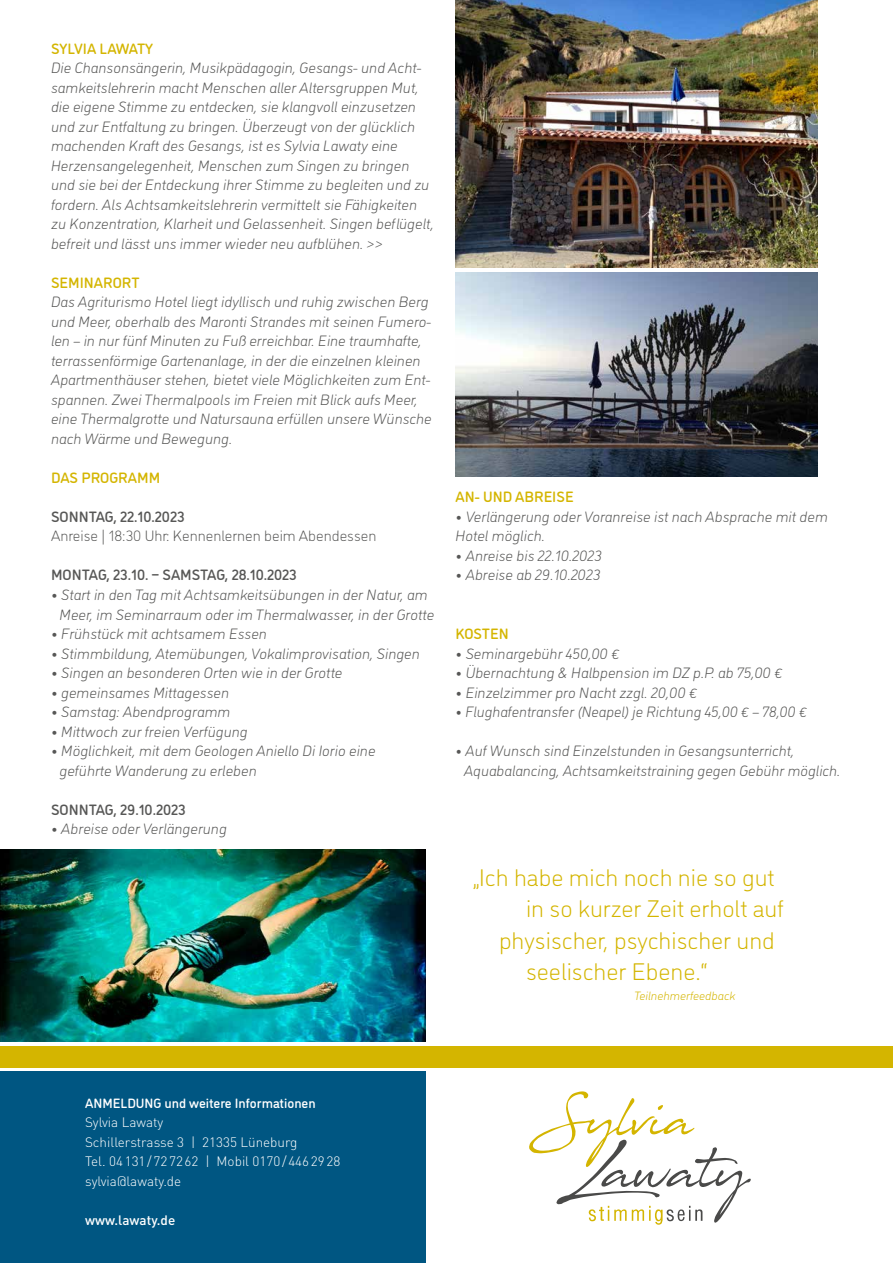
<style>
.page{position:relative;width:893px;height:1263px;background:#fff}
.page>*{position:absolute;margin:0;border:0;box-sizing:border-box;transform-origin:0 0}
.t1{font:300 24px "DI Nosaur";color:#d4b500}
.t2{font:italic 300 15px/19.5px "DI Nosaur";color:#575756}
.t3{font:500 15px "DI Nosaur";color:#575756}
.t4{font:500 15px "DI Nosaur";color:#d4b500}
.t5{font:300 15px "DI Nosaur";color:#575756}
.t6{font:300 13.5px/19.5px "DIN";color:#fff}
.t7{font:500 13.5px "DI Nosaur";color:#fff}
.t8{font:500 13.5px "DIN";color:#fff}
.t9{font:italic 300 12px "DI Nosaur";color:#d4b500}
.s1{font-weight:500;font-style:normal}
</style>
<div class="page">
<img style="left:456px;top:272px;width:361px;height:204px">
<div style="left:0;top:1046px;width:893px;height:21px;background:#d4b500"></div>
<div style="left:0;top:1071px;width:425px;height:192px;background:#005682"></div>
<svg style="left:529px;top:1091px;width:222px;height:134px"></svg>
<img style="left:456px;top:0;width:361px;height:268px">
<img style="left:0;top:849px;width:425px;height:193px">
<p class="t4" style="left:51px;top:38px;width:104px">SYLVIA LAWATY</p>
<p class="t2" style="left:51px;top:57px;width:384px">Die Chansonsängerin, Musikpädagogin, Gesangs- und Acht&shy;samkeitslehrerin macht Menschen aller Altersgruppen Mut, die eigene Stimme zu entdecken, sie klangvoll einzusetzen und zur Entfaltung zu bringen. Überzeugt von der glücklich machenden Kraft des Gesangs, ist es Sylvia Lawaty eine Herzensangelegenheit, Menschen zum Singen zu bringen und sie bei der Entdeckung ihrer Stimme zu begleiten und zu fordern. Als Achtsamkeitslehrerin vermittelt sie Fähigkeiten zu Konzentration, Klarheit und Gelassenheit. Singen beflügelt, befreit und lässt uns immer wieder neu aufblühen. &gt;&gt;</p>
<p class="t4" style="left:51px;top:272px;width:90px">SEMINARORT</p>
<p class="t2" style="left:51px;top:291px;width:382px">Das Agriturismo Hotel liegt idyllisch und ruhig zwischen Berg und Meer, oberhalb des Maronti Strandes mit seinen Fumero&shy;len – in nur fünf Minuten zu Fuß erreichbar. Eine traumhafte, terrassenförmige Gartenanlage, in der die einzelnen kleinen Apartmenthäuser stehen, bietet viele Möglichkeiten zum Ent&shy;spannen. Zwei Thermalpools im Freien mit Blick aufs Meer, eine Thermalgrotte und Natursauna erfüllen unsere Wünsche nach Wärme und Bewegung.</p>
<p class="t4" style="left:51px;top:467px;width:111px">DAS PROGRAMM</p>
<p class="t3" style="left:51px;top:506px;width:135px">SONNTAG, 22.10.2023</p>
<p class="t5" style="left:51px;top:525px;width:327px">Anreise | 18:30 Uhr: Kennenlernen beim Abendessen</p>
<p class="t3" style="left:51px;top:564px;width:247px">MONTAG, 23.10. – SAMSTAG, 28.10.2023</p>
<p class="t2" style="left:51px;top:584px;width:385px;text-align:center"><span class="s1">•</span> Start in den Tag mit Achtsamkeitsübungen in der Natur, am<br>Meer, im Seminarraum oder im Thermalwasser, in der Grotte</p>
<p class="t2" style="left:51px;top:623px;width:217px"><span class="s1">•</span> Frühstück mit achtsamem Essen</p>
<p class="t2" style="left:51px;top:642px;width:370px"><span class="s1">•</span> Stimmbildung, Atemübungen, Vokalimprovisation, Singen</p>
<p class="t2" style="left:51px;top:662px;width:293px"><span class="s1">•</span> Singen an besonderen Orten wie in der Grotte</p>
<p class="t2" style="left:51px;top:681px;width:180px"><span class="s1">•</span> gemeinsames Mittagessen</p>
<p class="t2" style="left:51px;top:701px;width:181px"><span class="s1">•</span> Samstag: Abendprogramm</p>
<p class="t2" style="left:51px;top:720px;width:198px"><span class="s1">•</span> Mittwoch zur freien Verfügung</p>
<p class="t2" style="left:60px;top:740px;width:318px;text-indent:-9px"><span class="s1">•</span> Möglichkeit, mit dem Geologen Aniello Di Iorio eine geführte Wanderung zu erleben</p>
<p class="t3" style="left:51px;top:798px;width:136px">SONNTAG, 29.10.2023</p>
<p class="t2" style="left:51px;top:818px;width:177px"><span class="s1">•</span> Abreise oder Verlängerung</p>
<p class="t4" style="left:455px;top:486px;width:120px">AN- UND ABREISE</p>
<p class="t2" style="left:455px;top:506px;width:374px"><span class="s1">•</span> Verlängerung oder Voranreise ist nach Absprache mit dem<br>Hotel möglich.</p>
<p class="t2" style="left:455px;top:545px;width:148px"><span class="s1">•</span> Anreise bis 22.10.2023</p>
<p class="t2" style="left:455px;top:564px;width:147px"><span class="s1">•</span> Abreise ab 29.10.2023</p>
<p class="t4" style="left:455px;top:623px;width:55px">KOSTEN</p>
<p class="t2" style="left:455px;top:642px;width:166px"><span class="s1">•</span> Seminargebühr 450,00 €</p>
<p class="t2" style="left:455px;top:662px;width:329px"><span class="s1">•</span> Übernachtung &amp; Halbpension im DZ p.P. ab 75,00 €</p>
<p class="t2" style="left:455px;top:681px;width:243px"><span class="s1">•</span> Einzelzimmer pro Nacht zzgl. 20,00 €</p>
<p class="t2" style="left:455px;top:701px;width:353px"><span class="s1">•</span> Flughafentransfer (Neapel) je Richtung 45,00 € – 78,00 €</p>
<p class="t2" style="left:464px;top:740px;width:378px;text-indent:-9px"><span class="s1">•</span> Auf Wunsch sind Einzelstunden in Gesangsunterricht,<br>Aquabalancing, Achtsamkeitstraining gegen Gebühr möglich.</p>
<h1 class="t1" style="left:472px;top:860px;width:304px">„Ich habe mich noch nie so gut</h1>
<h1 class="t1" style="left:526px;top:892px;width:259px">in so kurzer Zeit erholt auf</h1>
<h1 class="t1" style="left:499px;top:923px;width:277px">physischer, psychischer und</h1>
<h1 class="t1" style="left:526px;top:955px;width:183px">seelischer Ebene.“</h1>
<p class="t9" style="left:634px;top:987px;width:103px">Teilnehmerfeedback</p>
<p class="t7" style="left:85px;top:1093px;width:232px">ANMELDUNG und weitere Informationen</p>
<p class="t6" style="left:85px;top:1112px;width:257px">Sylvia Lawaty<br>Schillerstrasse 3 | 21335 Lüneburg<br>Tel. 04131/727262 | Mobil 0170/4462928 sylvia@lawaty.de</p>
<p class="t8" style="left:85px;top:1211px;width:92px">www.lawaty.de</p>
</div>
